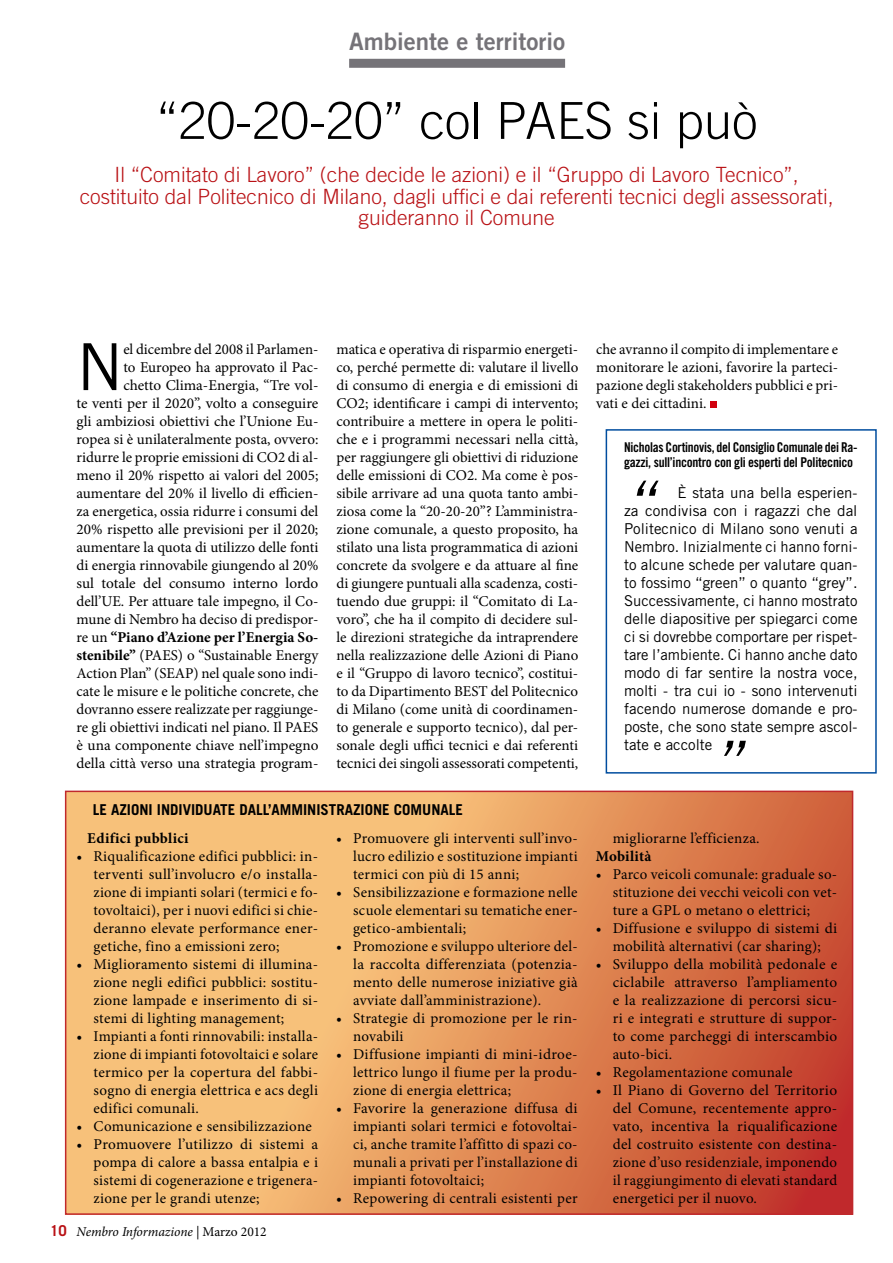
<style>
.page{position:relative;width:893px;height:1263px;background:#fff}
.page>*{position:absolute;margin:0;border:0;box-sizing:border-box;transform-origin:0 0}
.t1{font:64.8px "Trade Gothic LT Std";color:#000}
.t2{font:italic 60px "Trade Gothic LT Std";color:#000}
.t3{font:300 51px "Trade Gothic LT Std";color:#000}
.t4{font:24px "Trade Gothic LT Std Bd 2";color:#757378}
.t5{font:300 21px/21.8px "Trade Gothic LT Std";color:#b91115;text-align:center}
.t6{font:15px/18px "Minion Pro";letter-spacing:.005em;color:#000;text-align:justify}
.t7{font:15px/18px "Trade Gothic LT Std";color:#000;text-align:justify}
.t8{font:700 15px "Trade Gothic LT Std";color:#000}
.t9{font:700 15px "Minion Pro";letter-spacing:.02em;color:#000}
.t10{font:13.5px/15px "Trade Gothic LT Std Bd Cn 20";letter-spacing:-.02em;color:#000}
.t11{font:italic 13.5px "Minion Pro";letter-spacing:-.01em;color:#000}
.s1{font-weight:700}
.s2{font-family:"Trade Gothic LT Std";font-weight:700;font-style:normal;font-size:15px;color:#b91115}
.s3{font-style:normal}
</style>
<div class="page">
<div style="left:606px;top:429px;width:271px;height:345px;border:2px solid #004d9f"></div>
<svg style="left:68px;top:794px;width:782px;height:418px;background:#e6975f"></svg>
<div style="left:65px;top:791px;width:788px;height:424px;border:2px solid #b91115"></div>
<div style="left:710px;top:401px;width:7px;height:7px;background:#d1010e"></div>
<div style="left:349px;top:59px;width:216px;height:9px;background:#757378"></div>
<h3 class="t4" style="left:349px;top:27px;width:217px">Ambiente e territorio</h3>
<h3 class="t3" style="left:156px;top:90px;width:603px">“20-20-20” col PAES si può</h3>
<h3 class="t5" style="left:80px;top:163px;width:755px">Il “Comitato di Lavoro” (che decide le azioni) e il “Gruppo di Lavoro Tecnico”, costituito dal Politecnico di M ilano, dagli uffici e dai referenti tecnici degli assessorati, guideranno il Comune</h3>
<h1 class="t1" style="left:77px;top:328px;width:48px">N</h1>
<p class="t6" style="left:77px;top:340px;width:243px;text-align:right">el dicembre del 2008 il Parlamen-<br>to Europeo ha approvato il Pac-<br>chetto Clima‐Energia, “Tre vol-<br>te venti per il 2020”, volto a conseguire gli ambiziosi obiettivi che l’Unione Eu&shy;ropea si è unilateralmente posta, ovvero: ridurre le proprie emissioni di CO2 di al&shy;meno il 20% rispetto ai valori del 2005; aumentare del 20% il livello di efficien&shy;za energetica, ossia ridurre i consumi del 20% rispetto alle previsioni per il 2020; aumentare la quota di utilizzo delle fonti di energia rinnovabile giungendo al 20% sul totale del consumo interno lordo dell’UE. Per attuare tale impegno, il Co&shy;mune di Nembro ha deciso di predispor&shy;re un <span class="s1">“Piano d’Azione per l’Energia So&shy;stenibile”</span> (PAES) o “Sustainable Energy Action Plan” (SEAP) nel quale sono indi&shy;cate le misure e le politiche concrete, che dovranno essere realizzate per raggiunge&shy;re gli obiettivi indicati nel piano. Il PAES è una componente chiave nell’impegno della città verso una strategia program-</p>
<p class="t6" style="left:336px;top:340px;width:243px">matica e operativa di risparmio energeti&shy;co, perché permette di: valutare il livello di consumo di energia e di emissioni di CO2; identificare i campi di intervento; contribuire a mettere in opera le politi&shy;che e i programmi necessari nella città, per raggiungere gli obiettivi di riduzione delle emissioni di CO2. Ma come è pos&shy;sibile arrivare ad una quota tanto ambi&shy;ziosa come la “20-20-20”? L’amministra&shy;zione comunale, a questo proposito, ha stilato una lista programmatica di azioni concrete da svolgere e da attuare al fine di giungere puntuali alla scadenza, costi&shy;tuendo due gruppi: il “Comitato di La&shy;voro”, che ha il compito di decidere sul&shy;le direzioni strategiche da intraprendere nella realizzazione delle Azioni di Piano e il “Gruppo di lavoro tecnico”, costitui&shy;to da Dipartimento BEST del Politecnico di Milano (come unità di coordinamen&shy;to generale e supporto tecnico), dal per&shy;sonale degli uffici tecnici e dai referenti tecnici dei singoli assessorati competenti,</p>
<p class="t6" style="left:596px;top:340px;width:243px">che avranno il compito di implementare e monitorare le azioni, favorire la parteci&shy;pazione degli stakeholders pubblici e pri&shy;vati e dei cittadini.</p>
<p class="t10" style="left:624px;top:439px;width:235px">Nicholas Cortinovis, del Consiglio Comunale dei Ra&shy;gazzi, sull’incontro con gli esperti del Politecnico</p>
<h2 class="t2" style="left:624px;top:467px;width:31px">“</h2>
<p class="t7" style="left:624px;top:483px;width:235px;text-indent:53px">È stata una bella esperien&shy;za condivisa con i ragazzi che dal Politecnico di Milano sono venuti a Nembro. Inizialmente ci hanno forni&shy;to alcune schede per valutare quan&shy;to fossimo “green” o quanto “grey”.<br>Successivamente, ci hanno mostrato delle diapositive per spiegarci come ci si dovrebbe comportare per rispet&shy;tare l’ambiente. Ci hanno anche dato modo di far sentire la nostra voce, molti - tra cui io - sono intervenuti facendo numerose domande e pro&shy;poste, che sono state sempre ascol&shy;tate e accolte</p>
<h2 class="t2" style="left:712px;top:726px;width:31px">”</h2>
<p class="t8" style="left:93px;top:801px;width:372px">LE AZIONI INDIVIDUATE DALL’AMMINISTRAZIONE COMUNALE</p>
<p class="t9" style="left:87px;top:828px;width:103px">Edifici pubblici</p>
<p class="t6" style="left:94px;top:848px;width:226px;text-indent:-17px">• Riqualificazione edifici pubblici: in&shy;terventi sull’involucro e/o installa&shy;zione di impianti solari (termici e fo&shy;tovoltaici), per i nuovi edifici si chie&shy;deranno elevate performance ener&shy;getiche, fino a emissioni zero;</p>
<p class="t6" style="left:94px;top:956px;width:226px;text-indent:-17px">• Miglioramento sistemi di illumina&shy;zione negli edifici pubblici: sostitu&shy;zione lampade e inserimento di si&shy;stemi di lighting management;</p>
<p class="t6" style="left:94px;top:1028px;width:226px;text-indent:-17px">• Impianti a fonti rinnovabili: installa&shy;zione di impianti fotovoltaici e solare termico per la copertura del fabbi&shy;sogno di energia elettrica e acs degli edifici comunali.</p>
<p class="t6" style="left:77px;top:1118px;width:237px">• Comunicazione e sensibilizzazione</p>
<p class="t6" style="left:94px;top:1136px;width:226px;text-indent:-17px">• Promuovere l’utilizzo di sistemi a pompa di calore a bassa entalpia e i sistemi di cogenerazione e trigenera&shy;zione per le grandi utenze;</p>
<p class="t11" style="left:50px;top:1222px;width:218px"><span class="s2">10</span> Nembro Informazione <span class="s3">| Marzo 2012</span></p>
<p class="t6" style="left:353px;top:830px;width:226px;text-indent:-17px">• Promuovere gli interventi sull’invo&shy;lucro edilizio e sostituzione impianti termici con più di 15 anni;</p>
<p class="t6" style="left:353px;top:884px;width:226px;text-indent:-17px">• Sensibilizzazione e formazione nelle scuole elementari su tematiche ener&shy;getico-ambientali;</p>
<p class="t6" style="left:353px;top:938px;width:226px;text-indent:-17px">• Promozione e sviluppo ulteriore del&shy;la raccolta differenziata (potenzia&shy;mento delle numerose iniziative già avviate dall’amministrazione).</p>
<p class="t6" style="left:353px;top:1010px;width:226px;text-indent:-17px">• Strategie di promozione per le rin&shy;novabili</p>
<p class="t6" style="left:353px;top:1046px;width:226px;text-indent:-17px">• Diffusione impianti di mini-idroe&shy;lettrico lungo il fiume per la produ&shy;zione di energia elettrica;</p>
<p class="t6" style="left:353px;top:1100px;width:226px;text-indent:-17px">• Favorire la generazione diffusa di impianti solari termici e fotovoltai&shy;ci, anche tramite l’affitto di spazi co&shy;munali a privati per l’installazione di impianti fotovoltaici;</p>
<p class="t6" style="left:336px;top:1190px;width:243px">• Repowering di centrali esistenti per</p>
<p class="t6" style="left:613px;top:830px;width:149px">migliorarne l’efficienza.</p>
<p class="t9" style="left:596px;top:846px;width:57px">Mobilità</p>
<p class="t6" style="left:613px;top:866px;width:226px;text-indent:-17px">• Parco veicoli comunale: graduale so&shy;stituzione dei vecchi veicoli con vet&shy;ture a GPL o metano o elettrici;</p>
<p class="t6" style="left:596px;top:920px;width:243px;text-align:center">• Diffusione e sviluppo di sistemi di mobilità alternativi (car sharing);</p>
<p class="t6" style="left:613px;top:956px;width:226px;text-indent:-17px">• Sviluppo della mobilità pedonale e ciclabile attraverso l’ampliamento e la realizzazione di percorsi sicu&shy;ri e integrati e strutture di suppor&shy;to come parcheggi di interscambio auto‐bici.</p>
<p class="t6" style="left:596px;top:1064px;width:198px">• Regolamentazione comunale</p>
<p class="t6" style="left:613px;top:1082px;width:226px;text-indent:-17px">• Il Piano di Governo del Territorio del Comune, recentemente appro&shy;vato, incentiva la riqualificazione del costruito esistente con destina&shy;zione d’uso residenziale, imponendo il raggiungimento di elevati standard energetici per il nuovo.</p>
</div>
